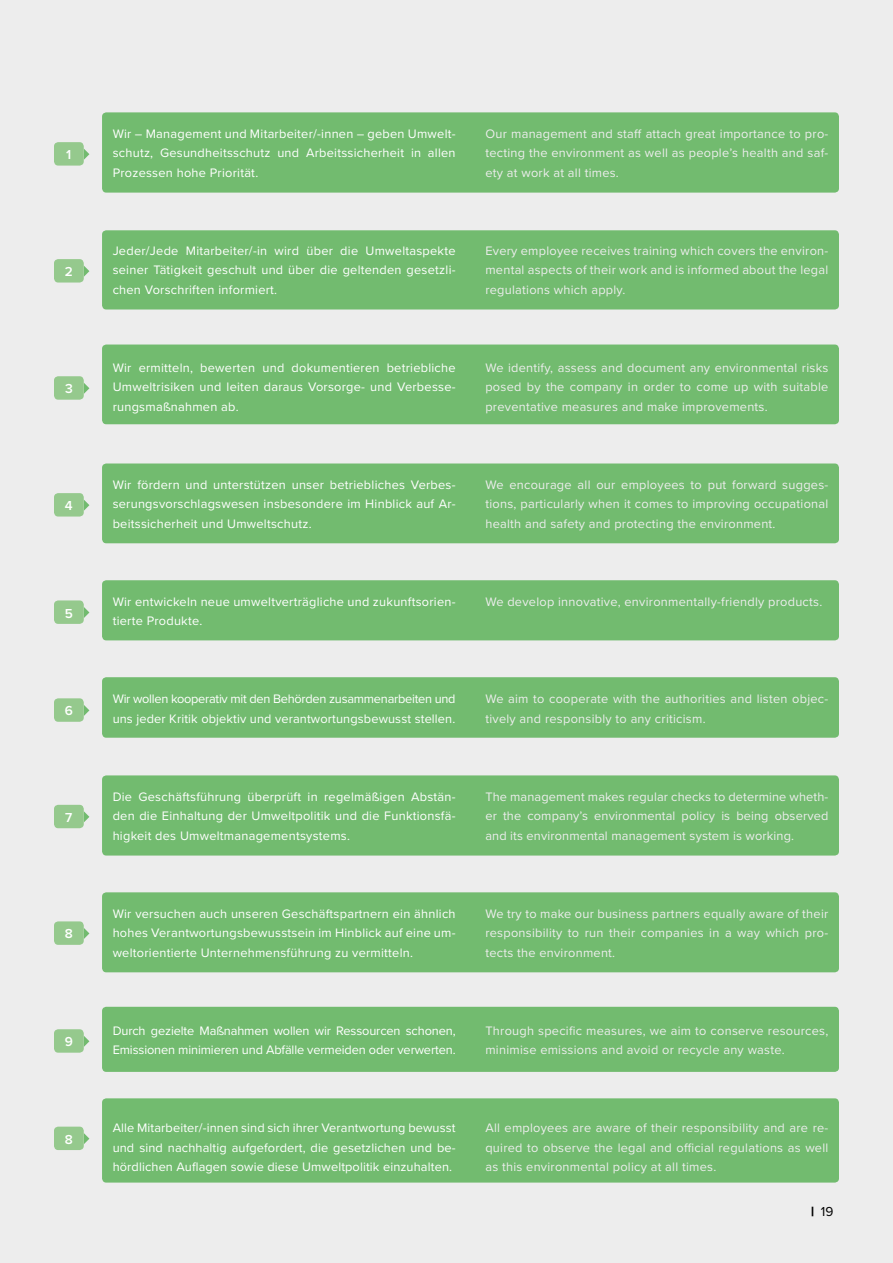
<style>
.page{position:relative;width:893px;height:1263px;background:#ededed}
.page>*{position:absolute;margin:0;border:0;box-sizing:border-box;transform-origin:0 0}
.t1{font:600 13.5px "Proxima Nova";color:#fff}
.t2{font:13.5px "Proxima Nova";color:#000}
.t3{font:12.75px/19.5px "Proxima Nova";letter-spacing:.02em;color:#ededed;text-align:justify}
.t4{font:12.75px/19.5px "Proxima Nova";letter-spacing:.02em;color:#fff;text-align:justify}
.t5{font:12.75px/19.5px "Proxima Nova";letter-spacing:-.01em;color:#fff}
.s1{font-weight:900}
</style>
<div class="page">
<svg style="left:84px;top:149px;width:5px;height:11px"></svg>
<svg style="left:84px;top:266px;width:5px;height:11px"></svg>
<svg style="left:84px;top:383px;width:5px;height:11px"></svg>
<svg style="left:84px;top:500px;width:5px;height:11px"></svg>
<svg style="left:84px;top:811px;width:5px;height:11px"></svg>
<svg style="left:84px;top:928px;width:5px;height:11px"></svg>
<svg style="left:84px;top:1133px;width:5px;height:11px"></svg>
<svg style="left:84px;top:1036px;width:5px;height:11px"></svg>
<svg style="left:84px;top:705px;width:5px;height:11px"></svg>
<svg style="left:84px;top:607px;width:5px;height:11px"></svg>
<div style="left:54px;top:142px;width:30px;height:24px;background:#95c98d;border-radius:4px"></div>
<div style="left:54px;top:259px;width:30px;height:24px;background:#95c98d;border-radius:4px"></div>
<div style="left:54px;top:376px;width:30px;height:24px;background:#95c98d;border-radius:4px"></div>
<div style="left:54px;top:493px;width:30px;height:23px;background:#95c98d;border-radius:4px"></div>
<div style="left:54px;top:805px;width:30px;height:23px;background:#95c98d;border-radius:4px"></div>
<div style="left:54px;top:921px;width:30px;height:24px;background:#95c98d;border-radius:4px"></div>
<div style="left:54px;top:1126px;width:30px;height:24px;background:#95c98d;border-radius:4px"></div>
<div style="left:54px;top:1029px;width:30px;height:24px;background:#95c98d;border-radius:4px"></div>
<div style="left:54px;top:698px;width:30px;height:24px;background:#95c98d;border-radius:4px"></div>
<div style="left:54px;top:600px;width:30px;height:24px;background:#95c98d;border-radius:4px"></div>
<div style="left:102px;top:112px;width:737px;height:81px;background:#72bb6f;border-radius:4px"></div>
<div style="left:102px;top:230px;width:737px;height:79px;background:#72bb6f;border-radius:4px"></div>
<div style="left:102px;top:344px;width:737px;height:80px;background:#72bb6f;border-radius:4px"></div>
<div style="left:102px;top:463px;width:737px;height:80px;background:#72bb6f;border-radius:4px"></div>
<div style="left:102px;top:775px;width:737px;height:80px;background:#72bb6f;border-radius:4px"></div>
<div style="left:102px;top:892px;width:737px;height:80px;background:#72bb6f;border-radius:4px"></div>
<div style="left:102px;top:1098px;width:737px;height:84px;background:#72bb6f;border-radius:4px"></div>
<div style="left:102px;top:1007px;width:737px;height:65px;background:#72bb6f;border-radius:4px"></div>
<div style="left:102px;top:677px;width:737px;height:61px;background:#72bb6f;border-radius:4px"></div>
<div style="left:102px;top:580px;width:737px;height:60px;background:#72bb6f;border-radius:4px"></div>
<p class="t1" style="left:66px;top:145px;width:7px">1</p>
<p class="t1" style="left:65px;top:262px;width:10px">2</p>
<p class="t1" style="left:65px;top:379px;width:9px">3</p>
<p class="t1" style="left:65px;top:496px;width:9px">4</p>
<p class="t1" style="left:65px;top:603px;width:10px">5</p>
<p class="t1" style="left:65px;top:701px;width:10px">6</p>
<p class="t1" style="left:65px;top:807px;width:9px">7</p>
<p class="t1" style="left:65px;top:924px;width:10px">8</p>
<p class="t1" style="left:65px;top:1032px;width:10px">9</p>
<p class="t1" style="left:65px;top:1129px;width:10px">8</p>
<p class="t4" style="left:113px;top:123px;width:344px">Wir – Management und Mitarbeiter/-innen – geben Umwelt&shy;schutz, Gesundheitsschutz und Arbeitssicherheit in allen Prozessen hohe Priorität.</p>
<p class="t3" style="left:485px;top:123px;width:344px">Our management and staff attach great importance to pro&shy;tecting the environment as well as people’s health and saf&shy;ety at work at all times.</p>
<p class="t4" style="left:113px;top:240px;width:344px">Jeder/Jede Mitarbeiter/-in wird über die Umweltaspekte seiner Tätigkeit geschult und über die geltenden gesetzli&shy;chen Vorschriften informiert.</p>
<p class="t3" style="left:485px;top:240px;width:344px">Every employee receives training which covers the environ&shy;mental aspects of their work and is informed about the legal regulations which apply.</p>
<p class="t4" style="left:113px;top:357px;width:344px">Wir ermitteln, bewerten und dokumentieren betriebliche Umweltrisiken und leiten daraus Vorsorge- und Verbesse&shy;rungsmaßnahmen ab.</p>
<p class="t3" style="left:485px;top:357px;width:344px">We identify, assess and document any environmental risks posed by the company in order to come up with suitable preventative measures and make improvements.</p>
<p class="t4" style="left:113px;top:474px;width:344px">Wir fördern und unterstützen unser betriebliches Verbes&shy;serungsvorschlagswesen insbesondere im Hinblick auf Ar&shy;beitssicherheit und Umweltschutz.</p>
<p class="t3" style="left:485px;top:474px;width:344px">We encourage all our employees to put forward sugges&shy;tions, particularly when it comes to improving occupational health and safety and protecting the environment.</p>
<p class="t4" style="left:113px;top:591px;width:344px">Wir entwickeln neue umweltverträgliche und zukunftsorien&shy;tierte Produkte.</p>
<p class="t3" style="left:485px;top:591px;width:338px">We develop innovative, environmentally-friendly products.</p>
<p class="t4" style="left:113px;top:688px;width:344px">Wir wollen kooperativ mit den Behörden zusammenarbeiten und uns jeder Kritik objektiv und verantwortungsbewusst stellen.</p>
<p class="t3" style="left:485px;top:688px;width:344px">We aim to cooperate with the authorities and listen objec&shy;tively and responsibly to any criticism.</p>
<p class="t4" style="left:113px;top:786px;width:344px">Die Geschäftsführung überprüft in regelmäßigen Abstän&shy;den die Einhaltung der Umweltpolitik und die Funktionsfä&shy;higkeit des Umweltmanagementsystems.</p>
<p class="t3" style="left:485px;top:786px;width:344px">The management makes regular checks to determine wheth&shy;er the company’s environmental policy is being observed and its environmental management system is working.</p>
<p class="t4" style="left:113px;top:903px;width:344px">Wir versuchen auch unseren Geschäftspartnern ein ähnlich hohes Verantwortungsbewusstsein im Hinblick auf eine um&shy;weltorientierte Unternehmensführung zu vermitteln.</p>
<p class="t3" style="left:485px;top:903px;width:344px">We try to make our business partners equally aware of their responsibility to run their companies in a way which pro&shy;tects the environment.</p>
<p class="t5" style="left:113px;top:1020px;width:344px">Durch gezielte Maßnahmen wollen wir Ressourcen schonen,<br>Emissionen minimieren und Abfälle vermeiden oder verwerten.</p>
<p class="t3" style="left:485px;top:1020px;width:344px">Through specific measures, we aim to conserve resources, minimise emissions and avoid or recycle any waste.</p>
<p class="t4" style="left:113px;top:1117px;width:344px">Alle Mitarbeiter/-innen sind sich ihrer Verantwortung bewusst und sind nachhaltig aufgefordert, die gesetzlichen und be&shy;hördlichen Auflagen sowie diese Umweltpolitik einzuhalten.</p>
<p class="t3" style="left:485px;top:1117px;width:344px">All employees are aware of their responsibility and are re&shy;quired to observe the legal and official regulations as well as this environmental policy at all times.</p>
<p class="t2" style="left:811px;top:1201px;width:24px"><span class="s1">|</span> 19</p>
</div>
